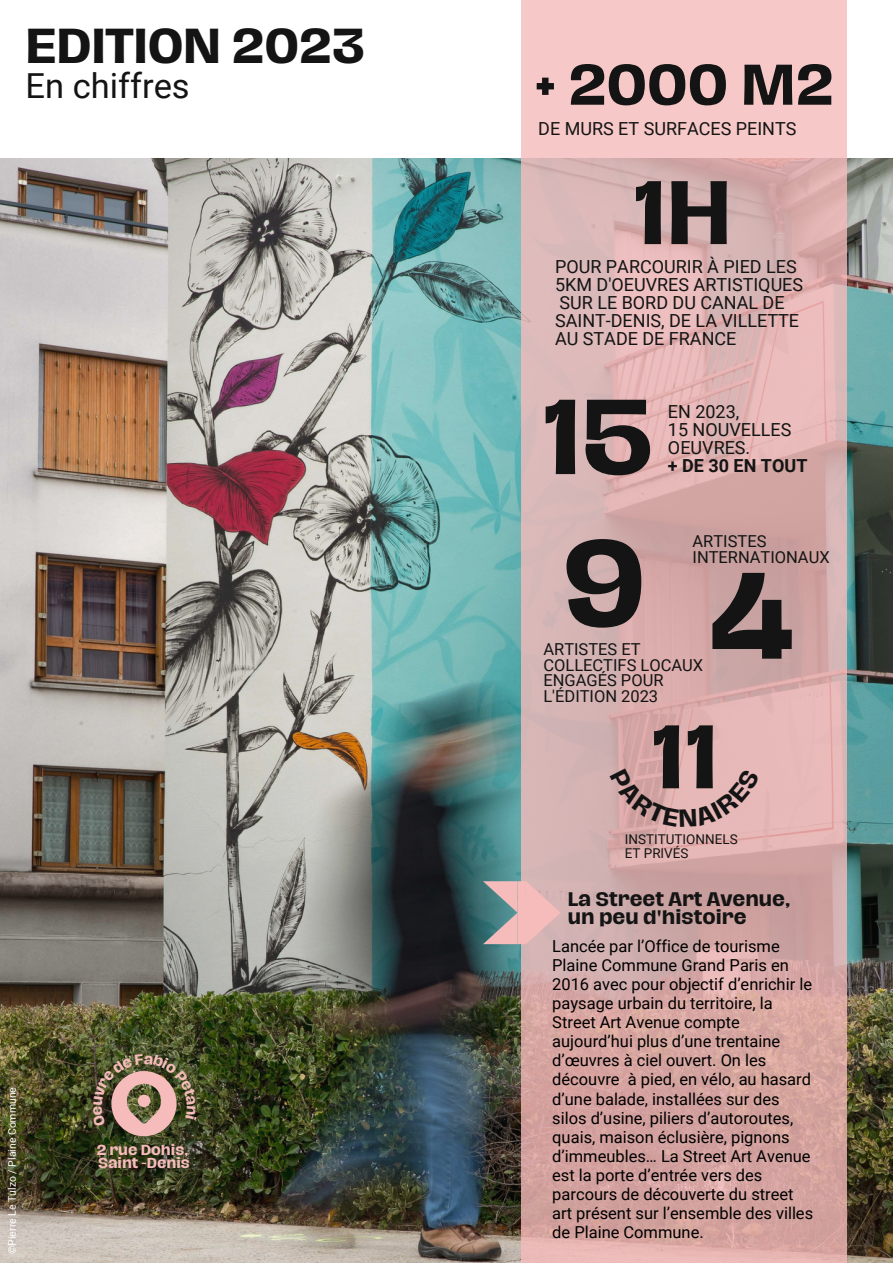
<style>
.page{position:relative;width:893px;height:1264px;background:#fff}
.page>*{position:absolute;margin:0;border:0;box-sizing:border-box;transform-origin:0 0}
.t1{font:700 112.35px "Hagrid Text";color:#141414}
.t2{font:700 97.35px "Hagrid Text";color:#141414}
.t3{font:700 82.5px "Hagrid Text";color:#141414}
.t4{font:700 52.5px "Hagrid Text";color:#141414}
.t5{font:700 45px "Hagrid Text";color:#141414}
.t6{font:34.5px "Roboto";color:#141414}
.t7{font:18px/18px "Roboto";color:#141414}
.t8{font:700 18px "Hagrid Text";color:#141414}
.t9{font:700 18px "Roboto";color:#141414}
.t10{font:16.5px/19px "Roboto";color:#000}
.t11{font:16.5px "Roboto";color:#141414}
.t12{font:13.5px "Roboto";color:#141414}
.t13{font:700 13.2px "Hagrid Text";color:#f6bbbb}
.t14{font:10.5px "Roboto";color:#fff}
.s1{font-weight:700}
</style>
<div class="page">
<img style="left:0;top:158px;width:892px;height:1104px">
<svg style="left:521px;top:0;width:325px;height:1262px;background:#dcb0af"></svg>
<svg style="left:483px;top:881px;width:77px;height:63px;background:#c5abac"></svg>
<svg style="left:609px;top:768px;width:150px;height:59px;background:#deb0af"></svg>
<svg style="left:93px;top:1053px;width:104px;height:83px;background:#746850"></svg>
<p class="t5" style="left:26px;top:24px;width:341px">EDITION 2023</p>
<p class="t6" style="left:26px;top:66px;width:165px">En chiffres</p>
<p class="t14" style="left:6px;top:1253px;width:168px;rotate:-90deg"><span class="s1">©</span>Pierre Le Tulzo / Plaine Commune</p>
<p class="t13" style="left:97px;top:1143px;width:93px">2 rue Dohis,</p>
<p class="t13" style="left:98px;top:1156px;width:93px">Saint -Denis</p>
<p class="t4" style="left:534px;top:59px;width:300px">+ 2000 M2</p>
<p class="t7" style="left:538px;top:120px;width:260px">DE MURS ET SURFACES PEINTS</p>
<p class="t3" style="left:632px;top:172px;width:101px">1H</p>
<p class="t7" style="left:555px;top:275px;width:249px">5KM D'OEUVRES ARTISTIQUES<br>SUR LE BORD DU CANAL DE<br>SAINT-DENIS, DE LA VILLETTE<br>AU STADE DE FRANCE</p>
<p class="t7" style="left:555px;top:257px;width:243px">POUR PARCOURIR À PIED LES</p>
<p class="t2" style="left:541px;top:389px;width:114px">15</p>
<p class="t7" style="left:668px;top:402px;width:73px">EN 2023,</p>
<p class="t7" style="left:668px;top:420px;width:125px">15 NOUVELLES</p>
<p class="t7" style="left:668px;top:438px;width:84px">OEUVRES.</p>
<p class="t9" style="left:668px;top:455px;width:141px">+ DE 30 EN TOUT</p>
<p class="t11" style="left:692px;top:532px;width:75px">ARTISTES</p>
<p class="t11" style="left:692px;top:548px;width:139px">INTERNATIONAUX</p>
<p class="t1" style="left:561px;top:528px;width:86px">9</p>
<p class="t11" style="left:543px;top:655px;width:161px">COLLECTIFS LOCAUX</p>
<p class="t11" style="left:543px;top:671px;width:121px">ENGAGÉS POUR</p>
<p class="t11" style="left:543px;top:686px;width:116px">L'ÉDITION 2023</p>
<p class="t1" style="left:707px;top:561px;width:90px">4</p>
<p class="t11" style="left:543px;top:639px;width:99px">ARTISTES ET</p>
<p class="t3" style="left:650px;top:716px;width:69px">11</p>
<p class="t12" style="left:624px;top:831px;width:114px">INSTITUTIONNELS</p>
<p class="t12" style="left:624px;top:845px;width:65px">ET PRIVÉS</p>
<p class="t8" style="left:567px;top:890px;width:224px">La Street Art Avenue,</p>
<p class="t8" style="left:567px;top:908px;width:180px">un peu d'histoire</p>
<p class="t10" style="left:552px;top:936px;width:262px">Lancée par l’Office de tourisme<br>Plaine Commune Grand Paris en<br>2016 avec pour objectif d’enrichir le paysage urbain du territoire, la<br>Street Art Avenue compte aujourd’hui plus d’une trentaine d’œuvres à ciel ouvert. On les découvre à pied, en vélo, au hasard d’une balade, installées sur des silos d’usine, piliers d’autoroutes, quais, maison éclusière, pignons d’immeubles… La Street Art Avenue est la porte d’entrée vers des parcours de découverte du street art présent sur l’ensemble des villes de Plaine Commune.</p>
</div>
